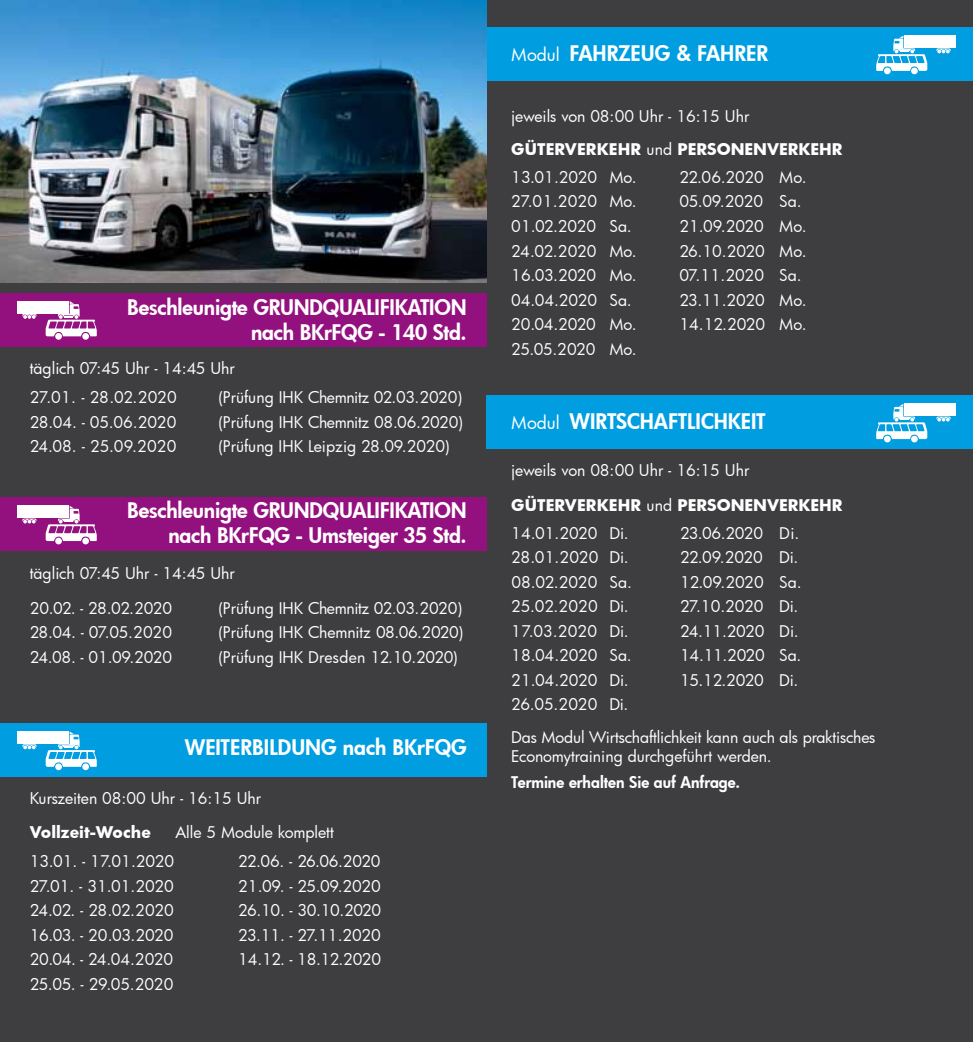
<style>
.page{position:relative;width:973px;height:1042px;background:#fff}
.page>*{position:absolute;margin:0;border:0;box-sizing:border-box;transform-origin:0 0}
.t1{font:800 21px/25.2px "Futura";letter-spacing:-.01em;color:#fff}
.t2{font:15.75px/29.4px "Futura";letter-spacing:-.01em;color:#fff}
.t3{font:700 15.75px/28px "Futura";color:#fff}
.t4{font:15.75px "Futura";letter-spacing:.01em;color:#fff}
.t5{font:800 15.75px "Futura";color:#fff}
.s1{font-weight:400;font-size:17.5px}
.s2{font-weight:700}
.s3{font-weight:400}
</style>
<div class="page">
<div style="left:0;top:0;width:972px;height:1042px;background:#3e3d40"></div>
<div style="left:0;top:293px;width:486px;height:53px;background:#93117e"></div>
<div style="left:486px;top:395px;width:486px;height:54px;background:#009ee0"></div>
<div style="left:903px;top:404px;width:52px;height:12px;background:#fff"></div>
<svg style="left:936px;top:416px;width:14px;height:5px"></svg>
<svg style="left:876px;top:404px;width:51px;height:35px"></svg>
<svg style="left:883px;top:436px;width:7px;height:6px"></svg>
<svg style="left:910px;top:436px;width:7px;height:6px"></svg>
<div style="left:486px;top:27px;width:486px;height:54px;background:#009ee0"></div>
<div style="left:903px;top:36px;width:52px;height:12px;background:#fff"></div>
<svg style="left:936px;top:48px;width:14px;height:5px"></svg>
<svg style="left:876px;top:36px;width:51px;height:35px"></svg>
<svg style="left:883px;top:68px;width:7px;height:6px"></svg>
<svg style="left:910px;top:68px;width:7px;height:6px"></svg>
<div style="left:0;top:723px;width:486px;height:53px;background:#009ee0"></div>
<div style="left:0;top:497px;width:486px;height:54px;background:#93117e"></div>
<div style="left:17px;top:731px;width:52px;height:12px;background:#fff"></div>
<svg style="left:22px;top:744px;width:14px;height:5px"></svg>
<svg style="left:46px;top:731px;width:51px;height:36px"></svg>
<div style="left:82px;top:763px;width:7px;height:7px;background:#fff;border-radius:50%"></div>
<div style="left:55px;top:763px;width:7px;height:7px;background:#fff;border-radius:50%"></div>
<div style="left:17px;top:506px;width:52px;height:12px;background:#fff"></div>
<svg style="left:22px;top:518px;width:14px;height:5px"></svg>
<svg style="left:46px;top:506px;width:51px;height:35px"></svg>
<div style="left:82px;top:538px;width:7px;height:6px;background:#fff;border-radius:50%"></div>
<div style="left:55px;top:538px;width:7px;height:6px;background:#fff;border-radius:50%"></div>
<div style="left:17px;top:301px;width:52px;height:12px;background:#fff"></div>
<svg style="left:22px;top:314px;width:14px;height:5px"></svg>
<svg style="left:46px;top:301px;width:51px;height:35px"></svg>
<div style="left:82px;top:333px;width:7px;height:7px;background:#fff;border-radius:50%"></div>
<div style="left:55px;top:333px;width:7px;height:7px;background:#fff;border-radius:50%"></div>
<img style="left:0;top:0;width:486px;height:283px">
<h1 class="t1" style="left:251px;top:294px;width:217px;text-indent:-124px">Beschleunigte Grundqualifikation<br>nach BKrFQG - 140 Std.</h1>
<p class="t2" style="left:30px;top:353px;width:206px">täglich 07:45 Uhr - 14:45 Uhr<br>27.01. - 28.02.2020</p>
<p class="t2" style="left:218px;top:382px;width:245px">(Prüfung IHK Chemnitz 02.03.2020)</p>
<p class="t2" style="left:30px;top:407px;width:148px">28.04. - 05.06.2020</p>
<p class="t2" style="left:218px;top:407px;width:246px">(Prüfung IHK Chemnitz 08.06.2020)</p>
<p class="t2" style="left:30px;top:431px;width:148px">24.08. - 25.09.2020</p>
<p class="t2" style="left:218px;top:431px;width:233px">(Prüfung IHK Leipzig 28.09.2020)</p>
<h1 class="t1" style="left:168px;top:497px;width:300px;text-indent:-41px">Beschleunigte Grundqualifikation<br>nach BKrFQG - Umsteiger 35 Std.</h1>
<p class="t2" style="left:30px;top:556px;width:206px;line-height:34.5px">täglich 07:45 Uhr - 14:45 Uhr<br>20.02. - 28.02.2020</p>
<p class="t2" style="left:218px;top:593px;width:245px">(Prüfung IHK Chemnitz 02.03.2020)</p>
<p class="t2" style="left:30px;top:617px;width:144px">28.04. - 07.05.2020</p>
<p class="t2" style="left:218px;top:617px;width:246px">(Prüfung IHK Chemnitz 08.06.2020)</p>
<p class="t2" style="left:30px;top:642px;width:144px">24.08. - 01.09.2020</p>
<p class="t2" style="left:218px;top:642px;width:241px">(Prüfung IHK Dresden 12.10.2020)</p>
<h1 class="t1" style="left:185px;top:734px;width:33px">Weiterbildung</h1>
<h1 class="t1" style="left:343px;top:734px;width:125px">nach BKrFQG</h1>
<p class="t2" style="left:30px;top:783px;width:233px">Kurszeiten 08:00 Uhr - 16:15 Uhr</p>
<p class="t3" style="left:30px;top:817px;width:123px">VOLLZEIT-WOCHE</p>
<p class="t2" style="left:175px;top:817px;width:160px">Alle 5 Module komplett</p>
<p class="t2" style="left:30px;top:846px;width:146px">13.01. - 17.01.2020</p>
<p class="t2" style="left:238px;top:846px;width:144px">22.06. - 26.06.2020</p>
<p class="t2" style="left:30px;top:871px;width:145px">27.01. - 31.01.2020</p>
<p class="t2" style="left:238px;top:871px;width:144px">21.09. - 25.09.2020</p>
<p class="t2" style="left:30px;top:895px;width:146px">24.02. - 28.02.2020</p>
<p class="t2" style="left:238px;top:895px;width:144px">26.10. - 30.10.2020</p>
<p class="t2" style="left:30px;top:920px;width:145px">16.03. - 20.03.2020</p>
<p class="t2" style="left:238px;top:920px;width:144px">23.11. - 27.11.2020</p>
<p class="t2" style="left:30px;top:944px;width:145px">20.04. - 24.04.2020</p>
<p class="t2" style="left:238px;top:944px;width:144px">14.12. - 18.12.2020</p>
<p class="t2" style="left:30px;top:969px;width:145px">25.05. - 29.05.2020</p>
<h1 class="t1" style="left:511px;top:40px;width:82px"><span class="s1">Modul</span> Fahrzeug</h1>
<h1 class="t1" style="left:676px;top:40px;width:34px">&amp; fahrer</h1>
<p class="t2" style="left:511px;top:99px;width:333px;line-height:33.2px">jeweils von 08:00 Uhr - 16:15 Uhr<br><span class="s2">GÜTERVERKEHR</span> und <span class="s2">PERSONENVERKEHR</span></p>
<p class="t2" style="left:511px;top:162px;width:127px">13.01.2020 Mo.</p>
<p class="t2" style="left:679px;top:162px;width:129px">22.06.2020 Mo.</p>
<p class="t4" style="left:511px;top:191px;width:127px">27.01.2020 Mo.</p>
<p class="t2" style="left:679px;top:187px;width:124px">05.09.2020 Sa.</p>
<p class="t2" style="left:511px;top:211px;width:122px">01.02.2020 Sa.</p>
<p class="t2" style="left:679px;top:211px;width:129px">21.09.2020 Mo.</p>
<p class="t2" style="left:511px;top:236px;width:127px">24.02.2020 Mo.</p>
<p class="t2" style="left:679px;top:236px;width:129px">26.10.2020 Mo.</p>
<p class="t2" style="left:511px;top:260px;width:127px">16.03.2020 Mo.</p>
<p class="t2" style="left:679px;top:260px;width:124px">07.11.2020 Sa.</p>
<p class="t2" style="left:511px;top:285px;width:122px">04.04.2020 Sa.</p>
<p class="t2" style="left:679px;top:285px;width:129px">23.11.2020 Mo.</p>
<p class="t2" style="left:511px;top:309px;width:127px">20.04.2020 Mo.</p>
<p class="t2" style="left:679px;top:309px;width:129px">14.12.2020 Mo.</p>
<p class="t2" style="left:511px;top:334px;width:127px">25.05.2020 Mo.</p>
<h1 class="t1" style="left:511px;top:408px;width:256px"><span class="s1">Modul</span> WIRTSCHAFTLICHKEIT</h1>
<p class="t2" style="left:511px;top:455px;width:239px">jeweils von 08:00 Uhr - 16:15 Uhr</p>
<p class="t3" style="left:511px;top:490px;width:333px">GÜTERVERKEHR <span class="s3">und</span> PERSONENVERKEHR<br><span class="s3">14.01.2020 Di.</span></p>
<p class="t2" style="left:680px;top:518px;width:121px">23.06.2020 Di.</p>
<p class="t4" style="left:511px;top:547px;width:119px">28.01.2020 Di.</p>
<p class="t2" style="left:680px;top:542px;width:120px">22.09.2020 Di.</p>
<p class="t2" style="left:511px;top:567px;width:122px">08.02.2020 Sa.</p>
<p class="t2" style="left:680px;top:567px;width:123px">12.09.2020 Sa.</p>
<p class="t2" style="left:511px;top:591px;width:119px">25.02.2020 Di.</p>
<p class="t2" style="left:680px;top:591px;width:120px">27.10.2020 Di.</p>
<p class="t4" style="left:511px;top:620px;width:119px">17.03.2020 Di.</p>
<p class="t2" style="left:680px;top:616px;width:120px">24.11.2020 Di.</p>
<p class="t2" style="left:511px;top:640px;width:122px">18.04.2020 Sa.</p>
<p class="t2" style="left:680px;top:640px;width:123px">14.11.2020 Sa.</p>
<p class="t2" style="left:511px;top:665px;width:119px">21.04.2020 Di.</p>
<p class="t2" style="left:680px;top:665px;width:120px">15.12.2020 Di.</p>
<p class="t2" style="left:511px;top:688px;width:366px;line-height:32.7px">26.05.2020 Di.<br>Das Modul Wirtschaftlichkeit kann auch als praktisches</p>
<p class="t2" style="left:511px;top:741px;width:262px">Economytraining durchgeführt werden.</p>
<p class="t5" style="left:511px;top:772px;width:230px">Termine erhalten Sie auf Anfrage.</p>
</div>
